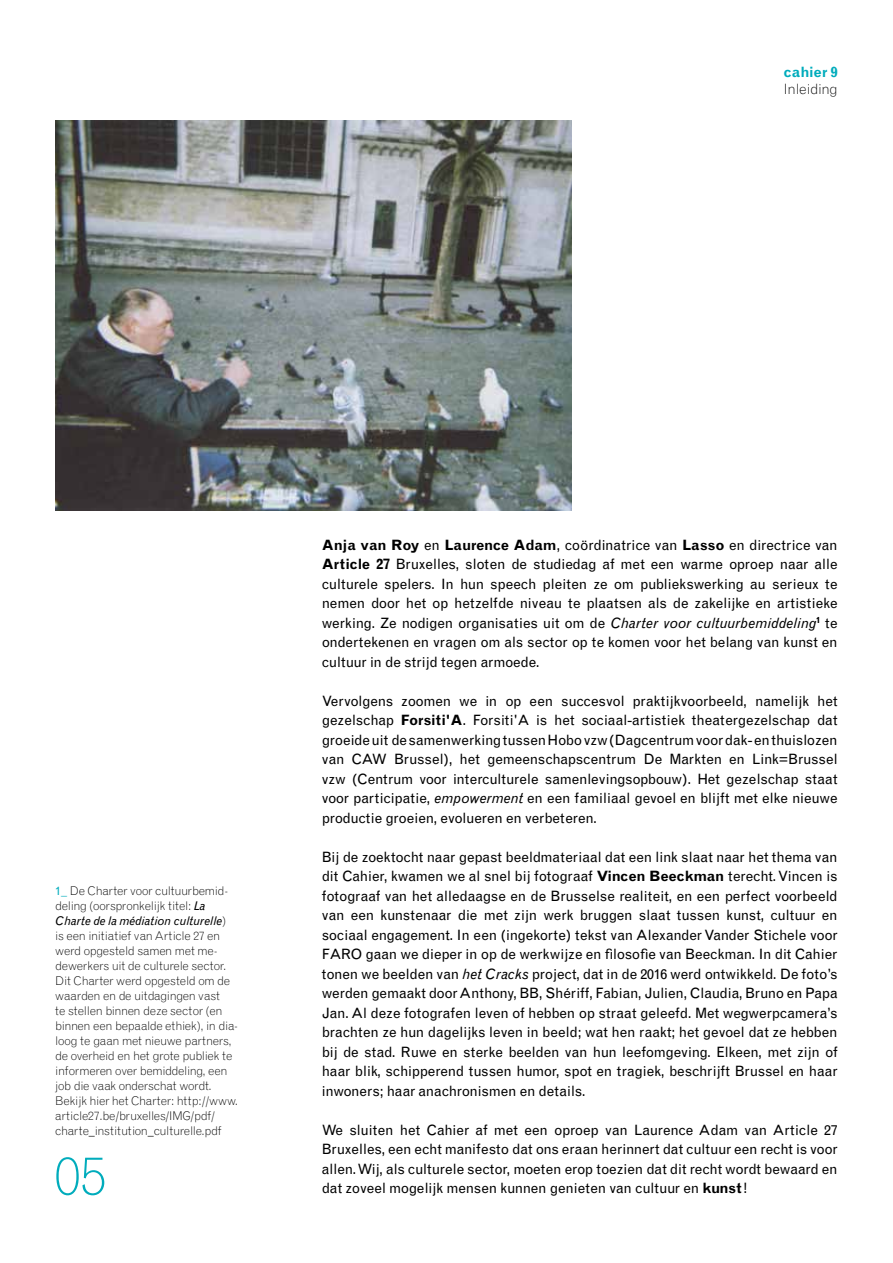
<style>
.page{position:relative;width:893px;height:1263px;background:#fff}
.page>*{position:absolute;margin:0;border:0;box-sizing:border-box;transform-origin:0 0}
.t1{font:300 54px "Grotesque";color:#00acbc}
.t2{font:14.25px/19.5px "Grotesque";letter-spacing:-.015em;color:#000;text-align:justify}
.t3{font:300 14.25px "Grotesque";letter-spacing:-.025em;color:#000}
.t4{font:700 14.25px "Grotesque";color:#00acbc}
.t5{font:300 12px/15px "Grotesque";letter-spacing:-.03em;color:#000}
.s1{font-weight:400;color:#00acbc}
.s2{font-weight:400;font-style:italic}
.s3{font-weight:700}
.s4{font-style:italic}
</style>
<div class="page">
<img style="left:55px;top:121px;width:516px;height:390px">
<p class="t4" style="left:783px;top:64px;width:56px">cahier 9</p>
<p class="t3" style="left:784px;top:80px;width:55px">Inleiding</p>
<p class="t5" style="left:55px;top:883px;width:184px"><span class="s1">1_</span> De Charter voor cultuurbemid&shy;deling (oorspronkelijk titel: <span class="s2">La Charte de la médiation culturelle</span>)<br>is een initiatief van Article 27 en werd opgesteld samen met me&shy;dewerkers uit de culturele sector.<br>Dit Charter werd opgesteld om de waarden en de uitdagingen vast<br>te stellen binnen deze sector (en binnen een bepaalde ethiek), in dia&shy;loog te gaan met nieuwe partners, de overheid en het grote publiek te informeren over bemiddeling, een job die vaak onderschat wordt.<br>Bekijk hier het Charter: http://www. article27.be/bruxelles/IMG/pdf/ charte_institution_culturelle.pdf</p>
<h1 class="t1" style="left:55px;top:1143px;width:53px">05</h1>
<p class="t2" style="left:322px;top:535px;width:517px"><span class="s3">Anja van Roy</span> en <span class="s3">Laurence Adam</span>, coördinatrice van <span class="s3">Lasso</span> en directrice van <span class="s3">Article 27</span> Bruxelles, sloten de studiedag af met een warme oproep naar alle culturele spelers. In hun speech pleiten ze om publiekswerking au serieux te nemen door het op hetzelfde niveau te plaatsen als de zakelijke en artistieke werking. Ze nodigen organisaties uit om de <span class="s4">Charter voor cultuurbemiddeling</span><sup>1</sup> te ondertekenen en vragen om als sector op te komen voor het belang van kunst en cultuur in de strijd tegen armoede.</p>
<p class="t2" style="left:322px;top:691px;width:517px">Vervolgens zoomen we in op een succesvol praktijkvoorbeeld, namelijk het gezelschap <span class="s3">Forsiti'A</span>. Forsiti'A is het sociaal-artistiek theatergezelschap dat groeide uit de samenwerking tussen Hobo vzw (Dagcentrum voor dak- en thuislozen van CAW Brussel), het gemeenschapscentrum De Markten en Link=Brussel vzw (Centrum voor interculturele samenlevingsopbouw). Het gezelschap staat voor participatie, <span class="s4">empowerment</span> en een familiaal gevoel en blijft met elke nieuwe productie groeien, evolueren en verbeteren.</p>
<p class="t2" style="left:322px;top:847px;width:517px">Bij de zoektocht naar gepast beeldmateriaal dat een link slaat naar het thema van dit Cahier, kwamen we al snel bij fotograaf <span class="s3">Vincen Beeckman</span> terecht. Vincen is fotograaf van het alledaagse en de Brusselse realiteit, en een perfect voorbeeld van een kunstenaar die met zijn werk bruggen slaat tussen kunst, cultuur en sociaal engagement. In een (ingekorte) tekst van Alexander Vander Stichele voor FARO gaan we dieper in op de werkwijze en filosofie van Beeckman. In dit Cahier tonen we beelden van <span class="s4">het Cracks</span> project, dat in de 2016 werd ontwikkeld. De foto’s werden gemaakt door Anthony, BB, Shériff, Fabian, Julien, Claudia, Bruno en Papa Jan. Al deze fotografen leven of hebben op straat geleefd. Met wegwerpcamera’s brachten ze hun dagelijks leven in beeld; wat hen raakt; het gevoel dat ze hebben bij de stad. Ruwe en sterke beelden van hun leefomgeving. Elkeen, met zijn of haar blik, schipperend tussen humor, spot en tragiek, beschrijft Brussel en haar inwoners; haar anachronismen en details.</p>
<p class="t2" style="left:322px;top:1120px;width:517px">We sluiten het Cahier af met een oproep van Laurence Adam van Article 27<br>Bruxelles, een echt manifesto dat ons eraan herinnert dat cultuur een recht is voor allen. Wij, als culturele sector, moeten erop toezien dat dit recht wordt bewaard en dat zoveel mogelijk mensen kunnen genieten van cultuur en <span class="s3">kunst</span>!</p>
</div>
